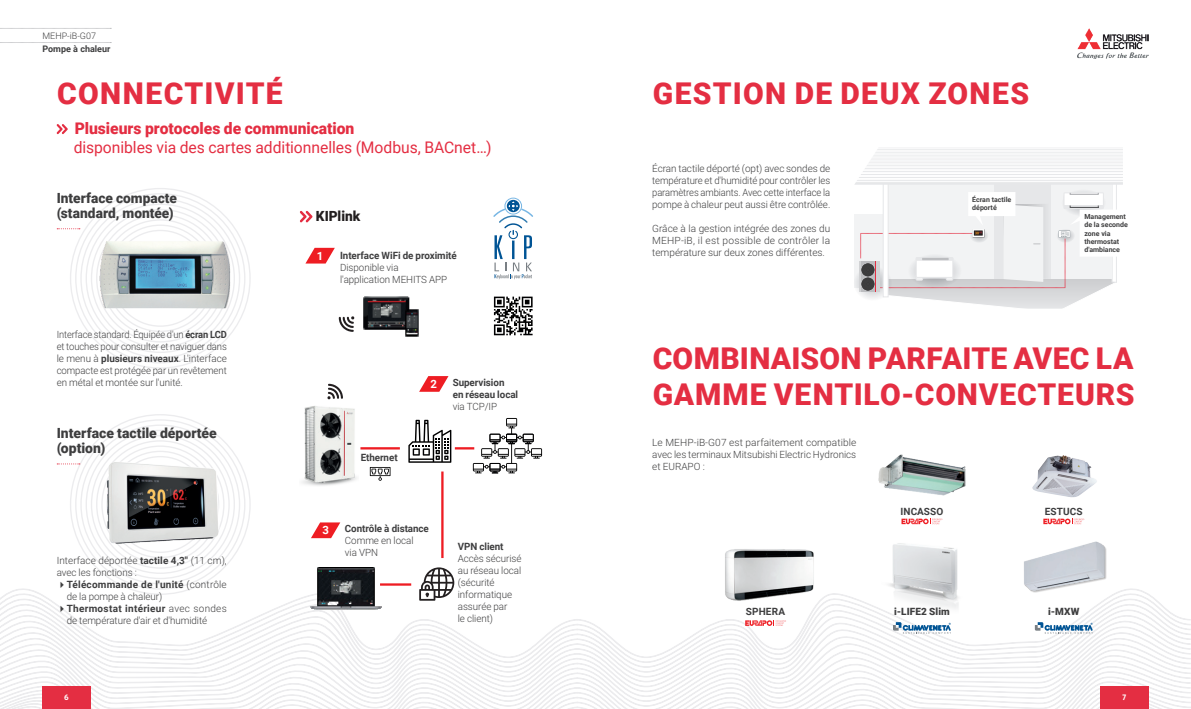
<style>
.page{position:relative;width:1191px;height:709px;background:#fff}
.page>*{position:absolute;margin:0;border:0;box-sizing:border-box;transform-origin:0 0}
.t1{font:900 30px/36px "Roboto";letter-spacing:.03em;color:#e42e42}
.t2{font:16px "Roboto";letter-spacing:-.005em;color:#e42e42}
.t3{font:900 16px "Roboto";color:#e42e42}
.t4{font:900 14px/15px "Roboto";color:#3e3e3f}
.t5{font:900 14px "Roboto";color:#231f20}
.t6{font:700 11.4px "Roboto";color:#fff}
.t7{font:300 10px/12px "Roboto";letter-spacing:-.005em;color:#3e3e3f}
.t8{font:300 10px/12px "Roboto";letter-spacing:-.005em;color:#3e3e3f;text-align:justify;scale:.94 1}
.t9{font:700 10px/12px "Roboto";letter-spacing:-.005em;color:#3e3e3f}
.t10{font:900 10px "Roboto";letter-spacing:.01em;color:#3e3e3f}
.t11{font:700 9px "Roboto";color:#3e3e3f}
.t12{font:300 9px "Roboto";color:#3e3e3f}
.t13{font:700 8px "Averta CY";color:#fff}
.t14{font:700 7px/8.4px "Roboto";color:#3e3e3f}
.s1{font-weight:700}
</style>
<div class="page">
<svg style="left:0;top:602px;width:382px;height:6px"></svg>
<svg style="left:0;top:608px;width:344px;height:5px"></svg>
<svg style="left:0;top:613px;width:347px;height:6px"></svg>
<svg style="left:0;top:619px;width:576px;height:4px"></svg>
<svg style="left:0;top:623px;width:576px;height:8px"></svg>
<svg style="left:0;top:631px;width:576px;height:6px"></svg>
<svg style="left:0;top:637px;width:576px;height:5px"></svg>
<svg style="left:0;top:642px;width:576px;height:6px"></svg>
<svg style="left:0;top:648px;width:576px;height:6px"></svg>
<svg style="left:814px;top:602px;width:351px;height:6px"></svg>
<svg style="left:811px;top:608px;width:360px;height:5px"></svg>
<svg style="left:807px;top:613px;width:379px;height:6px"></svg>
<svg style="left:576px;top:619px;width:615px;height:4px"></svg>
<svg style="left:576px;top:623px;width:615px;height:8px"></svg>
<svg style="left:576px;top:631px;width:615px;height:6px"></svg>
<svg style="left:576px;top:637px;width:615px;height:5px"></svg>
<svg style="left:576px;top:642px;width:615px;height:6px"></svg>
<svg style="left:576px;top:648px;width:615px;height:6px"></svg>
<svg style="left:0;top:654px;width:1191px;height:55px"></svg>
<img style="left:878px;top:454px;width:88px;height:42px">
<img style="left:1024px;top:541px;width:83px;height:52px">
<img style="left:881px;top:543px;width:81px;height:71px">
<img style="left:725px;top:549px;width:91px;height:58px">
<img style="left:1032px;top:455px;width:65px;height:42px">
<svg style="left:893px;top:622px;width:58px;height:12px"></svg>
<svg style="left:1034px;top:622px;width:58px;height:12px"></svg>
<img style="left:1077px;top:28px;width:71px;height:30px">
<svg style="left:57px;top:124px;width:11px;height:10px"></svg>
<svg style="left:305px;top:248px;width:30px;height:15px"></svg>
<img style="left:363px;top:296px;width:47px;height:34px">
<svg style="left:339px;top:316px;width:15px;height:16px"></svg>
<img style="left:404px;top:308px;width:15px;height:29px">
<svg style="left:327px;top:384px;width:16px;height:15px"></svg>
<svg style="left:419px;top:376px;width:29px;height:16px"></svg>
<svg style="left:311px;top:522px;width:29px;height:16px"></svg>
<img style="left:302px;top:406px;width:55px;height:80px">
<svg style="left:419px;top:567px;width:35px;height:33px"></svg>
<svg style="left:370px;top:467px;width:20px;height:14px"></svg>
<hr style="left:441px;top:471px;width:2px;height:87px;background:#ee1d23">
<img style="left:310px;top:568px;width:71px;height:42px">
<hr style="left:360px;top:447px;width:40px;height:2px;background:#ee1d23">
<svg style="left:408px;top:418px;width:134px;height:55px"></svg>
<hr style="left:380px;top:583px;width:31px;height:2px;background:#ee1d23">
<svg style="left:493px;top:198px;width:40px;height:81px"></svg>
<svg style="left:300px;top:211px;width:12px;height:11px"></svg>
<svg style="left:854px;top:149px;width:269px;height:160px"></svg>
<svg style="left:57px;top:188px;width:194px;height:181px"></svg>
<svg style="left:57px;top:414px;width:194px;height:181px"></svg>
<svg style="left:745px;top:620px;width:41px;height:6px"></svg>
<svg style="left:1043px;top:518px;width:41px;height:6px"></svg>
<svg style="left:901px;top:518px;width:41px;height:6px"></svg>
<svg style="left:494px;top:296px;width:38px;height:39px"></svg>
<div style="left:1100px;top:686px;width:48px;height:23px;background:#e42e42"></div>
<div style="left:43px;top:686px;width:48px;height:23px;background:#e42e42"></div>
<svg style="left:0;top:28px;width:111px;height:1px"></svg>
<svg style="left:0;top:42px;width:111px;height:1px"></svg>
<p class="t12" style="left:42px;top:29px;width:55px">MEHP-iB-G07</p>
<p class="t11" style="left:42px;top:42px;width:70px">Pompe à chaleur</p>
<h1 class="t1" style="left:57px;top:74px;width:227px">CONNECTIVITÉ</h1>
<h2 class="t3" style="left:75px;top:117px;width:281px">Plusieurs protocoles de communication</h2>
<h2 class="t2" style="left:74px;top:136px;width:419px">disponibles via des cartes additionnelles (Modbus, BACnet…)</h2>
<h3 class="t4" style="left:57px;top:190px;width:122px">Interface compacte (standard, montée)</h3>
<p class="t8" style="left:57px;top:328px;width:182px">Interface standard. Équipée d'un <span class="s1">écran LCD </span>et touches pour consulter et naviguer dans le menu à <span class="s1">plusieurs niveaux</span>. L'interface compacte est protégée par un revêtement en métal et montée sur l'unité.</p>
<h3 class="t4" style="left:57px;top:425px;width:162px">Interface tactile déportée (option)</h3>
<p class="t7" style="left:57px;top:554px;width:172px">Interface déportée <span class="s1">tactile 4,3"</span> (11 cm), avec les fonctions :</p>
<p class="t7" style="left:67px;top:578px;width:162px;text-indent:-10px">✔<span class="s1">Télécommande de l'unité</span> (contrôle de la pompe à chaleur)</p>
<p class="t7" style="left:67px;top:602px;width:162px;text-indent:-10px">✔<span class="s1">Thermostat intérieur</span> avec sondes de température d'air et d'humidité</p>
<h3 class="t5" style="left:316px;top:206px;width:46px">KIPlink</h3>
<p class="t6" style="left:317px;top:248px;width:8px">1</p>
<p class="t9" style="left:340px;top:249px;width:118px">Interface WiFi de proximité</p>
<p class="t7" style="left:340px;top:261px;width:109px">Disponible via l'application MEHITS APP</p>
<p class="t9" style="left:361px;top:451px;width:38px">Ethernet</p>
<p class="t6" style="left:430px;top:376px;width:8px">2</p>
<p class="t9" style="left:453px;top:376px;width:67px">Supervision<br>en réseau local</p>
<p class="t7" style="left:453px;top:400px;width:46px">via TCP/IP</p>
<p class="t6" style="left:322px;top:522px;width:8px">3</p>
<p class="t9" style="left:345px;top:522px;width:85px">Contrôle à distance</p>
<p class="t7" style="left:345px;top:534px;width:70px">Comme en local via VPN</p>
<p class="t9" style="left:458px;top:540px;width:47px">VPN client</p>
<p class="t7" style="left:458px;top:552px;width:65px">Accès sécurisé au réseau local (sécurité informatique assurée par<br>le client)</p>
<h1 class="t1" style="left:652px;top:74px;width:378px">GESTION DE DEUX ZONES</h1>
<p class="t7" style="left:652px;top:162px;width:180px;text-align:justify">Écran tactile déporté (opt) avec sondes de température et d'humidité pour contrôler les paramètres ambiants. Avec cette interface la pompe à chaleur peut aussi être contrôlée.</p>
<p class="t7" style="left:652px;top:222px;width:180px;text-align:justify">Grâce à la gestion intégrée des zones du MEHP-iB, il est possible de contrôler la température sur deux zones différentes.</p>
<p class="t14" style="left:972px;top:195px;width:41px">Écran tactile déporté</p>
<p class="t14" style="left:1084px;top:212px;width:45px">Management de la seconde zone via thermostat d'ambiance</p>
<h1 class="t1" style="left:652px;top:339px;width:483px">COMBINAISON PARFAITE AVEC LA<br>GAMME VENTILO-CONVECTEURS</h1>
<p class="t7" style="left:652px;top:436px;width:206px;text-align:justify">Le MEHP-iB-G07 est parfaitement compatible avec les terminaux Mitsubishi Electric Hydronics et EURAPO :</p>
<p class="t9" style="left:900px;top:505px;width:44px">INCASSO</p>
<p class="t9" style="left:1044px;top:505px;width:39px">ESTUCS</p>
<p class="t9" style="left:746px;top:605px;width:41px">SPHERA</p>
<p class="t10" style="left:894px;top:604px;width:57px">i-LIFE2 Slim</p>
<p class="t10" style="left:1048px;top:604px;width:33px">i-MXW</p>
<p class="t13" style="left:64px;top:691px;width:6px">6</p>
<p class="t13" style="left:1122px;top:691px;width:5px">7</p>
</div>
